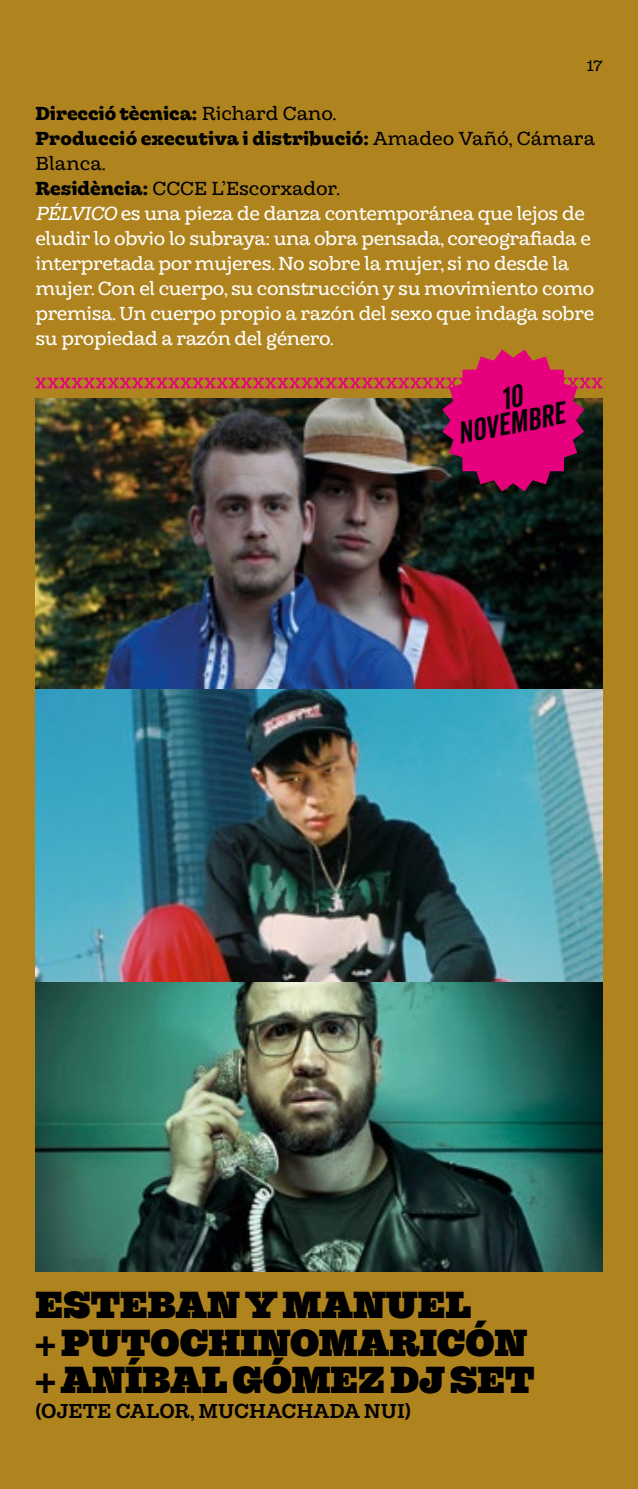
<style>
.page{position:relative;width:638px;height:1489px;background:#fff}
.page>*{position:absolute;margin:0;border:0;box-sizing:border-box;transform-origin:0 0}
.t1{font:800 37.5px/37.5px "Hernandez Niu";color:#000}
.t2{font:italic 30px/25px "Veneer Clean";color:#000;text-align:center}
.t3{font:700 20px "Hernandez Niu";color:#000}
.t4{font:18.75px/25px "Hernandez Niu";letter-spacing:-.02em;color:#fff}
.t5{font:15px "Hernandez Niu";color:#000}
.s1{font-weight:800;color:#000}
.s2{color:#000}
.s3{font-style:italic}
</style>
<div class="page">
<div style="left:0;top:0;width:638px;height:1488px;background:#af841f"></div>
<img style="left:35px;top:491px;width:567px;height:780px">
<img style="left:35px;top:349px;width:567px;height:142px">
<p class="t5" style="left:587px;top:56px;width:17px">17</p>
<p class="t4" style="left:35px;top:101px;width:561px"><span class="s1">Direcció tècnica:</span> <span class="s2">Richard Cano.<br></span><span class="s1">Producció executiva i distribució:</span> <span class="s2">Amadeo Vañó, Cámara Blanca.<br></span><span class="s1">Residència:</span> <span class="s2">CCCE L’Escorxador.<br></span><span class="s3">PÉLVICO</span> es una pieza de danza contemporánea que lejos de eludir lo obvio lo subraya: una obra pensada, coreografiada e interpretada por mujeres. No sobre la mujer, si no desde la mujer. Con el cuerpo, su construcción y su movimiento como premisa. Un cuerpo propio a razón del sexo que indaga sobre su propiedad a razón del género.</p>
<h2 class="t2" style="left:451px;top:396px;width:110px;rotate:-11deg">10<br>NOVEMBRE</h2>
<h1 class="t1" style="left:35px;top:1287px;width:501px">ESTEBAN Y MANUEL<br>+ PUTOCHINOMARICÓN + ANÍBAL GÓMEZ DJ SET</h1>
<p class="t3" style="left:35px;top:1398px;width:377px">(OJETE CALOR, MUCHACHADA NUI)</p>
</div>
